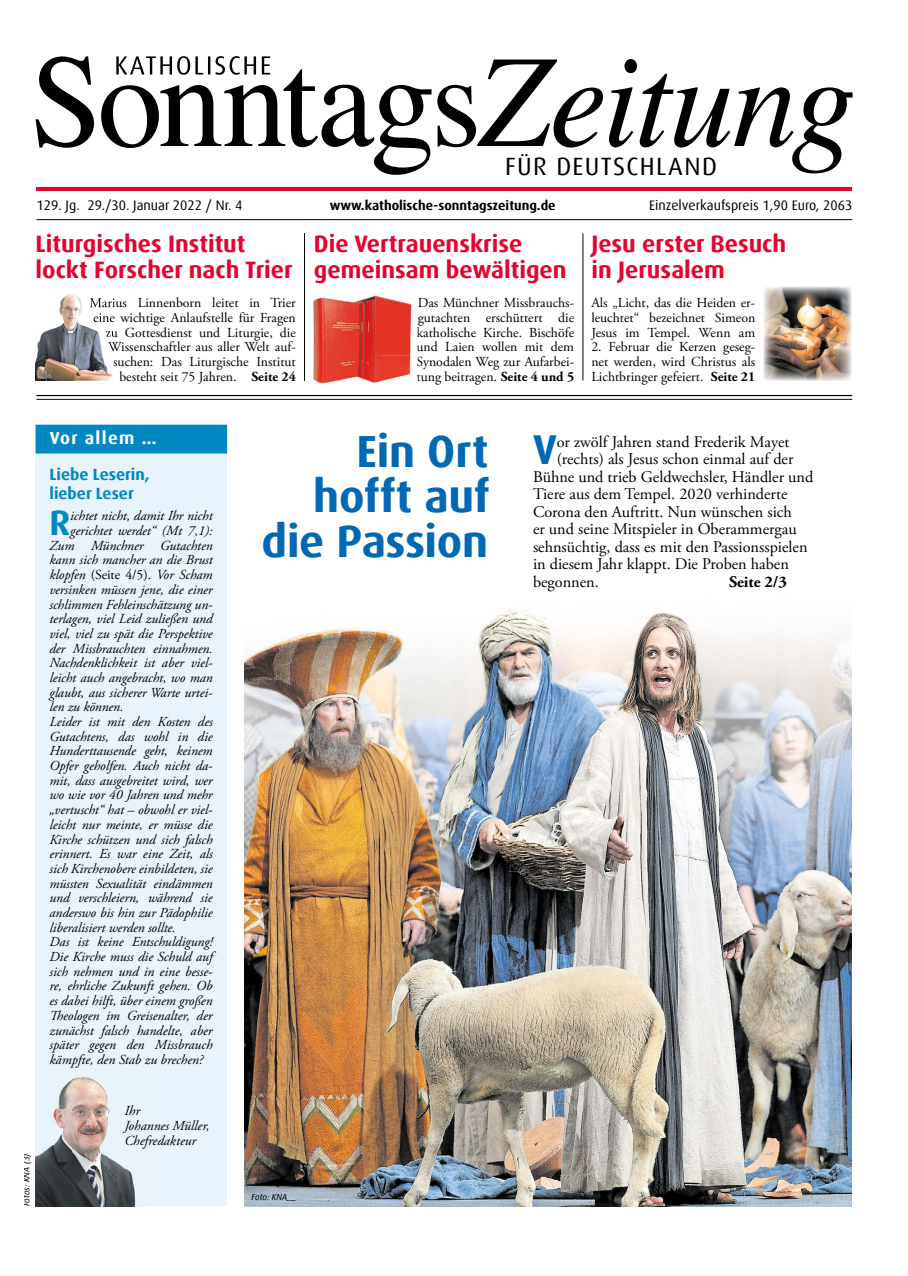
<style>
.page{position:relative;width:908px;height:1276px;background:#fff}
.page>*{position:absolute;margin:0;border:0;box-sizing:border-box;transform-origin:0 0}
.t1{font:700 45px/45px "Dax Offc Pro";letter-spacing:-.01em;color:#0069b4;text-align:right}
.t2{font:700 41.62px "Dax Offc Pro";color:#0069b4}
.t3{font:700 35.12px "Dax Offc Pro";color:#0088c3}
.t4{font:25px "Dax Offc Pro";letter-spacing:.055em;color:#000}
.t5{font:700 23.75px/26.2px "Dax Offc Pro";color:#e4032e}
.t6{font:700 17.5px "Dax Offc Pro";letter-spacing:.075em;color:#fff}
.t7{font:16.25px "Adobe Garamond Pro";color:#000}
.t8{font:700 16.25px/18.8px "Dax Offc Pro";color:#0088c3}
.t9{font:700 16.25px "Adobe Garamond Pro";color:#000}
.t10{font:italic 13.75px/14.6px "Adobe Garamond Pro";letter-spacing:-.005em;color:#000}
.t11{font:13.75px/14.6px "Adobe Garamond Pro";color:#000;text-align:justify}
.t12{font:13.75px "Dax Offc Pro";color:#000}
.t13{font:700 13.25px "Dax Offc Pro";color:#000}
.t14{font:italic 8.75px "Dax Offc Pro";letter-spacing:-.005em;color:#000}
.s1{font-weight:700}
.s2{font-style:normal}
</style>
<div class="page">
<hr style="left:36px;top:188px;width:815px;height:3px;background:#e4032e">
<svg style="left:36px;top:56px;width:816px;height:119px"></svg>
<svg style="left:116px;top:56px;width:154px;height:19px"></svg>
<img style="left:244px;top:610px;width:607px;height:596px">
<hr style="left:36px;top:219px;width:815px;height:1px;background:#000">
<hr style="left:304px;top:233px;width:1px;height:147px;background:#000">
<hr style="left:582px;top:233px;width:1px;height:147px;background:#000">
<hr style="left:36px;top:395px;width:815px;height:1px;background:#000">
<hr style="left:36px;top:399px;width:815px;height:1px;background:#000">
<div style="left:36px;top:425px;width:191px;height:781px;background:#e9f3fb"></div>
<div style="left:36px;top:425px;width:191px;height:28px;background:#0088c3"></div>
<img style="left:36px;top:1077px;width:100px;height:129px">
<img style="left:763px;top:287px;width:88px;height:94px">
<img style="left:313px;top:295px;width:99px;height:89px">
<svg style="left:416px;top:327px;width:2px;height:53px"></svg>
<img style="left:36px;top:294px;width:78px;height:87px">
<img style="left:90px;top:297px;width:24px;height:10px">
<img style="left:94px;top:312px;width:20px;height:13px">
<svg style="left:106px;top:327px;width:8px;height:43px"></svg>
<h3 class="t4" style="left:505px;top:150px;width:213px">FÜR DEUTSCHLAND</h3>
<p class="t12" style="left:37px;top:196px;width:207px">129. Jg. 29./30. Januar 2022 / Nr. 4</p>
<p class="t12" style="left:648px;top:196px;width:205px">Einzelverkaufspreis 1,90 Euro, 2063</p>
<p class="t13" style="left:329px;top:196px;width:227px">www.katholische-sonntagszeitung.de</p>
<h3 class="t5" style="left:36px;top:231px;width:258px">Liturgisches Institut lockt Forscher nach Trier</h3>
<p class="t11" style="left:89px;top:296px;width:208px;text-align:right">Marius Linnenborn leitet in Trier eine wichtige Anlaufstelle für Fragen zu Gottesdienst und Liturgie, die Wissenschaftler aus aller Welt auf&shy;suchen: Das Liturgische Institut besteht seit 75 Jahren. <span class="s1">Seite 24</span></p>
<h3 class="t5" style="left:314px;top:231px;width:254px">Die Vertrauenskrise gemeinsam bewältigen</h3>
<p class="t11" style="left:416px;top:296px;width:159px">Das Münchner Missbrauchs&shy;gutachten erschüttert die katholische Kirche. Bischöfe und Laien wollen mit dem Synodalen Weg zur Aufarbei&shy;tung beitragen. <span class="s1">Seite 4 und 5</span></p>
<h3 class="t5" style="left:591px;top:231px;width:196px">Jesu erster Besuch in Jerusalem</h3>
<p class="t11" style="left:591px;top:296px;width:165px">Als „Licht, das die Heiden er&shy;leuchtet“ bezeichnet Simeon Jesus im Tempel. Wenn am</p>
<p class="t11" style="left:591px;top:340px;width:165px">2. Februar die Kerzen geseg&shy;net werden, wird Christus als Lichtbringer gefeiert. <span class="s1">Seite 21</span></p>
<p class="t14" style="left:21px;top:1206px;width:54px;rotate:-90deg">Fotos: KNA (3)</p>
<p class="t6" style="left:50px;top:427px;width:108px">Vor allem …</p>
<p class="t8" style="left:49px;top:465px;width:102px">Liebe Leserin, lieber Leser</p>
<h3 class="t3" style="left:49px;top:500px;width:22px">R</h3>
<p class="t10" style="left:70px;top:509px;width:144px">ichtet nicht, damit Ihr nicht</p>
<p class="t10" style="left:70px;top:524px;width:144px">gerichtet werdet“ (Mt 7,1):</p>
<p class="t10" style="left:49px;top:538px;width:164px">Zum Münchner Gutachten</p>
<p class="t10" style="left:49px;top:553px;width:165px">kann sich mancher an die Brust</p>
<p class="t10" style="left:49px;top:568px;width:164px">klopfen <span class="s2">(Seite 4/5).</span> Vor Scham</p>
<p class="t10" style="left:49px;top:582px;width:165px">versinken müssen jene, die einer</p>
<p class="t10" style="left:49px;top:597px;width:165px">schlimmen Fehleinschätzung un-</p>
<p class="t10" style="left:49px;top:612px;width:165px">terlagen, viel Leid zuließen und</p>
<p class="t10" style="left:49px;top:626px;width:164px">viel, viel zu spät die Perspektive</p>
<p class="t10" style="left:49px;top:641px;width:164px">der Missbrauchten einnahmen.</p>
<p class="t10" style="left:49px;top:656px;width:164px">Nachdenklichkeit ist aber viel-</p>
<p class="t10" style="left:49px;top:670px;width:164px">leicht auch angebracht, wo man</p>
<p class="t10" style="left:49px;top:685px;width:165px">glaubt, aus sicherer Warte urtei-</p>
<p class="t10" style="left:49px;top:700px;width:76px">len zu können.</p>
<p class="t10" style="left:49px;top:714px;width:165px">Leider ist mit den Kosten des</p>
<p class="t10" style="left:49px;top:729px;width:164px">Gutachtens, das wohl in die</p>
<p class="t10" style="left:49px;top:744px;width:164px">Hunderttausende geht, keinem</p>
<p class="t10" style="left:49px;top:759px;width:164px">Opfer geholfen. Auch nicht da-</p>
<p class="t10" style="left:49px;top:773px;width:165px">mit, dass ausgebreitet wird, wer</p>
<p class="t10" style="left:49px;top:788px;width:164px">wo wie vor 40 Jahren und mehr</p>
<p class="t10" style="left:49px;top:803px;width:165px">„vertuscht“ hat – obwohl er viel-</p>
<p class="t10" style="left:49px;top:817px;width:164px">leicht nur meinte, er müsse die</p>
<p class="t10" style="left:49px;top:832px;width:165px">Kirche schützen und sich falsch</p>
<p class="t10" style="left:49px;top:847px;width:165px">erinnert. Es war eine Zeit, als</p>
<p class="t10" style="left:49px;top:861px;width:165px">sich Kirchenobere einbildeten, sie</p>
<p class="t10" style="left:49px;top:876px;width:164px">müssten Sexualität eindämmen</p>
<p class="t10" style="left:49px;top:891px;width:164px">und verschleiern, während sie</p>
<p class="t10" style="left:49px;top:905px;width:164px">anderswo bis hin zur Pädophilie</p>
<p class="t10" style="left:49px;top:920px;width:128px">liberalisiert werden sollte.</p>
<p class="t10" style="left:49px;top:935px;width:164px">Das ist keine Entschuldigung!</p>
<p class="t10" style="left:49px;top:949px;width:165px">Die Kirche muss die Schuld auf</p>
<p class="t10" style="left:49px;top:964px;width:164px">sich nehmen und in eine besse-</p>
<p class="t10" style="left:49px;top:979px;width:164px">re, ehrliche Zukunft gehen. Ob</p>
<p class="t10" style="left:49px;top:994px;width:164px">es dabei hilft, über einem großen</p>
<p class="t10" style="left:63px;top:1008px;width:151px">eologen im Greisenalter, der</p>
<p class="t10" style="left:49px;top:1023px;width:164px">zunächst falsch handelte, aber</p>
<p class="t10" style="left:49px;top:1038px;width:164px">später gegen den Missbrauch</p>
<p class="t10" style="left:49px;top:1052px;width:155px">kämpfte, den Stab zu brechen?</p>
<p class="t10" style="left:124px;top:1103px;width:87px">Ihr<br>Johannes Müller,<br>Chefredakteur</p>
<h1 class="t1" style="left:261px;top:429px;width:229px">Ein Ort hofft auf die Passion</h1>
<p class="t14" style="left:251px;top:1191px;width:37px">Foto: KNA</p>
<h2 class="t2" style="left:532px;top:423px;width:25px">V</h2>
<p class="t7" style="left:556px;top:432px;width:234px">or zwölf Jahren stand Frederik Mayet</p>
<p class="t7" style="left:556px;top:449px;width:238px">(rechts) als Jesus schon einmal auf der</p>
<p class="t7" style="left:533px;top:467px;width:282px">Bühne und trieb Geldwechsler, Händler und</p>
<p class="t7" style="left:533px;top:484px;width:256px">Tiere aus dem Tempel. 2020 verhinderte</p>
<p class="t7" style="left:533px;top:502px;width:260px">Corona den Auftritt. Nun wünschen sich</p>
<p class="t7" style="left:533px;top:519px;width:265px">er und seine Mitspieler in Oberammergau</p>
<p class="t7" style="left:533px;top:537px;width:276px">sehnsüchtig, dass es mit den Passionsspielen</p>
<p class="t7" style="left:533px;top:554px;width:257px">in diesem Jahr klappt. Die Proben haben</p>
<p class="t7" style="left:533px;top:572px;width:67px">begonnen.</p>
<p class="t9" style="left:728px;top:572px;width:59px">Seite 2/3</p>
</div>
